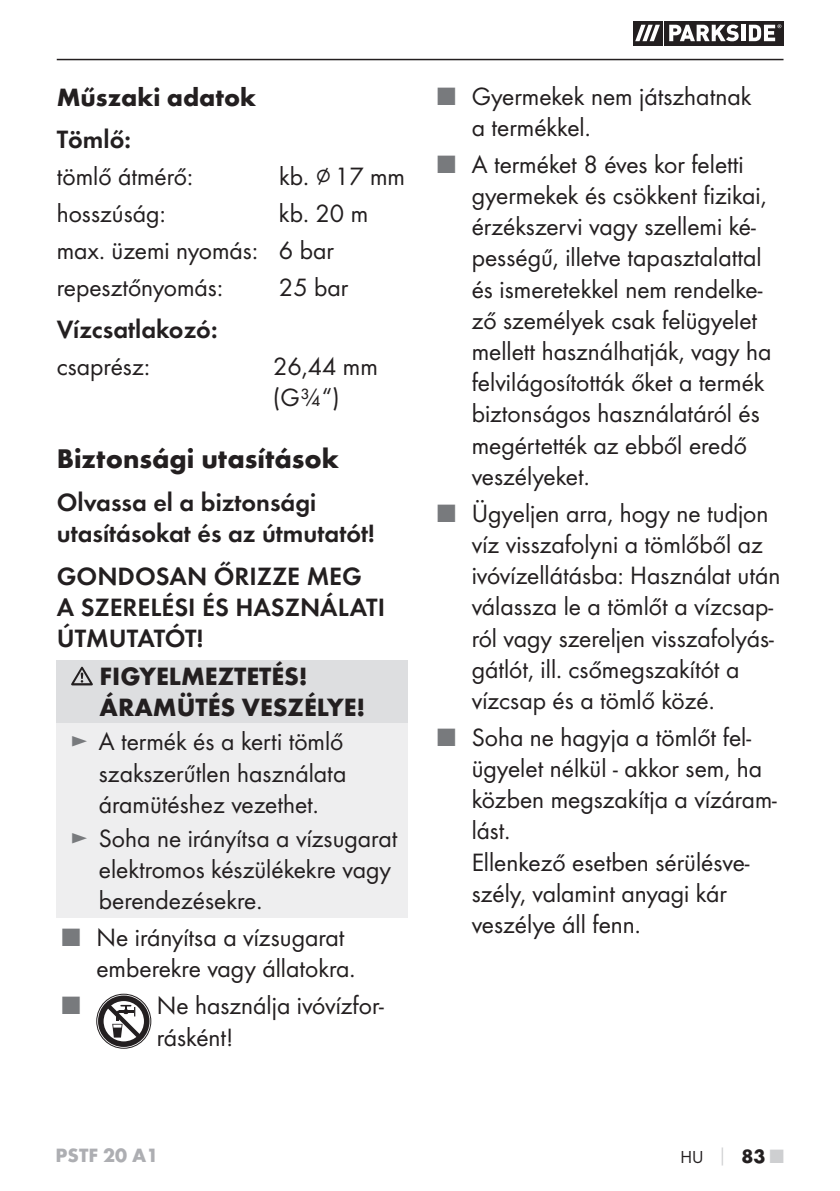
<style>
.page{position:relative;width:840px;height:1191px;background:#fff}
.page>*{position:absolute;margin:0;border:0;box-sizing:border-box;transform-origin:0 0}
.t1{font:700 28px "Futura";color:#231f20}
.t2{font:26px/31.2px "Futura Boo";color:#231f20}
.t3{font:26px/31.2px "Futura Dem";color:#231f20}
.t4{font:700 26px/31.2px "Futura";color:#231f20}
.t5{font:26px "Futura Boo";color:#787a7d}
.t6{font:700 20px "Futura";color:#adaeb2}
.t7{font:18px "Futura Boo";color:#231f20}
.s1{color:#787a7d}
.s2{font-family:"Futura";font-weight:700;color:#cecfd1}
.s3{font-family:"Futura";font-weight:700;font-size:20px}
.s4{font-family:"Futura";font-weight:700;font-size:20px;color:#cecfd1}
</style>
<div class="page">
<hr style="left:57px;top:59px;width:726px;height:1px;background:#231f20">
<svg style="left:633px;top:21px;width:28px;height:24px"></svg>
<div style="left:663px;top:21px;width:120px;height:24px;background:#231f20"></div>
<svg style="left:635px;top:25px;width:24px;height:16px"></svg>
<svg style="left:669px;top:25px;width:69px;height:16px"></svg>
<hr style="left:741px;top:25px;width:4px;height:16px;background:#fff">
<svg style="left:748px;top:24px;width:33px;height:17px"></svg>
<div style="left:57px;top:661px;width:351px;height:62px;background:#dddee0"></div>
<div style="left:57px;top:723px;width:351px;height:194px;background:#eeeeef"></div>
<svg style="left:71px;top:666px;width:22px;height:19px"></svg>
<svg style="left:97px;top:994px;width:54px;height:54px"></svg>
<div style="left:96px;top:994px;width:55px;height:54px;border:1px solid #231f20;border-radius:50%"></div>
<div style="left:98px;top:995px;width:51px;height:52px;border:6px solid #231f20;border-radius:50%"></div>
<svg style="left:106px;top:1003px;width:35px;height:36px"></svg>
<p class="t4" style="left:57px;top:84px;width:201px">Műszaki adatok</p>
<p class="t3" style="left:57px;top:125px;width:76px">Tömlő:</p>
<p class="t2" style="left:57px;top:162px;width:138px">tömlő átmérő:</p>
<p class="t2" style="left:279px;top:162px;width:127px">kb. ∅ 17 mm</p>
<p class="t2" style="left:57px;top:199px;width:110px">hosszúság:</p>
<p class="t2" style="left:57px;top:196px;width:313px;line-height:36.8px;text-indent:222px">kb. 20 m max. üzemi nyomás: 6 bar repesztőnyomás:</p>
<p class="t2" style="left:279px;top:273px;width:71px">25 bar</p>
<p class="t3" style="left:57px;top:315px;width:162px">Vízcsatlakozó:</p>
<p class="t2" style="left:57px;top:352px;width:95px">csaprész:</p>
<p class="t2" style="left:273px;top:352px;width:106px">26,44 mm (G¾“)</p>
<p class="t1" style="left:57px;top:448px;width:284px">Biztonsági utasítások</p>
<p class="t3" style="left:57px;top:488px;width:319px">Olvassa el a biztonsági utasításokat és az útmutatót!</p>
<p class="t3" style="left:57px;top:562px;width:329px">GONDOSAN ŐRIZZE MEG<br>A SZERELÉSI ÉS HASZNÁLATI<br>ÚTMUTATÓT!</p>
<p class="t4" style="left:100px;top:663px;width:267px">FIGYELMEZTETÉS!<br>ÁRAMÜTÉS VESZÉLYE!</p>
<p class="t2" style="left:99px;top:727px;width:249px;text-align:justify;text-indent:-28px"><span class="s1">►</span> A termék és a kerti tömlő szakszerűtlen használata áramütéshez vezethet.</p>
<p class="t2" style="left:99px;top:824px;width:300px;text-indent:-28px"><span class="s1">►</span> Soha ne irányítsa a vízsugarat elektromos készülékekre vagy berendezésekre.</p>
<p class="t2" style="left:96px;top:923px;width:260px;text-indent:-34px"><span class="s1">■</span> Ne irányítsa a vízsugarat emberekre vagy állatokra.</p>
<p class="t5" style="left:62px;top:993px;width:19px">■</p>
<p class="t2" style="left:157px;top:991px;width:229px">Ne használja ivóvízfor&shy;rásként!</p>
<p class="t2" style="left:471px;top:82px;width:281px;text-indent:-34px"><span class="s1">■</span> Gyermekek nem játszhatnak a termékkel.</p>
<p class="t2" style="left:471px;top:150px;width:301px;text-indent:-34px"><span class="s1">■</span> A terméket 8 éves kor feletti gyermekek és csökkent fizikai, érzékszervi vagy szellemi ké&shy;pességű, illetve tapasztalattal és ismeretekkel nem rendelke&shy;ző személyek csak felügyelet mellett használhatják, vagy ha felvilágosították őket a termék biztonságos használatáról és megértették az ebből eredő veszélyeket.</p>
<p class="t2" style="left:471px;top:499px;width:310px;text-indent:-34px"><span class="s1">■</span> Ügyeljen arra, hogy ne tudjon víz visszafolyni a tömlőből az ivóvízellátásba: Használat után válassza le a tömlőt a vízcsap&shy;ról vagy szereljen visszafolyás&shy;gátlót, ill. csőmegszakítót a vízcsap és a tömlő közé.</p>
<p class="t2" style="left:471px;top:723px;width:306px;text-indent:-34px"><span class="s1">■</span> Soha ne hagyja a tömlőt fel&shy;ügyelet nélkül - akkor sem, ha közben megszakítja a vízáram&shy;lást.<br>Ellenkező esetben sérülésve&shy;szély, valamint anyagi kár veszélye áll fenn.</p>
<p class="t6" style="left:56px;top:1147px;width:104px">PSTF 20 A1</p>
<p class="t7" style="left:680px;top:1148px;width:104px">HU <span class="s2">│</span> <span class="s3">83</span> <span class="s4">■</span></p>
</div>
